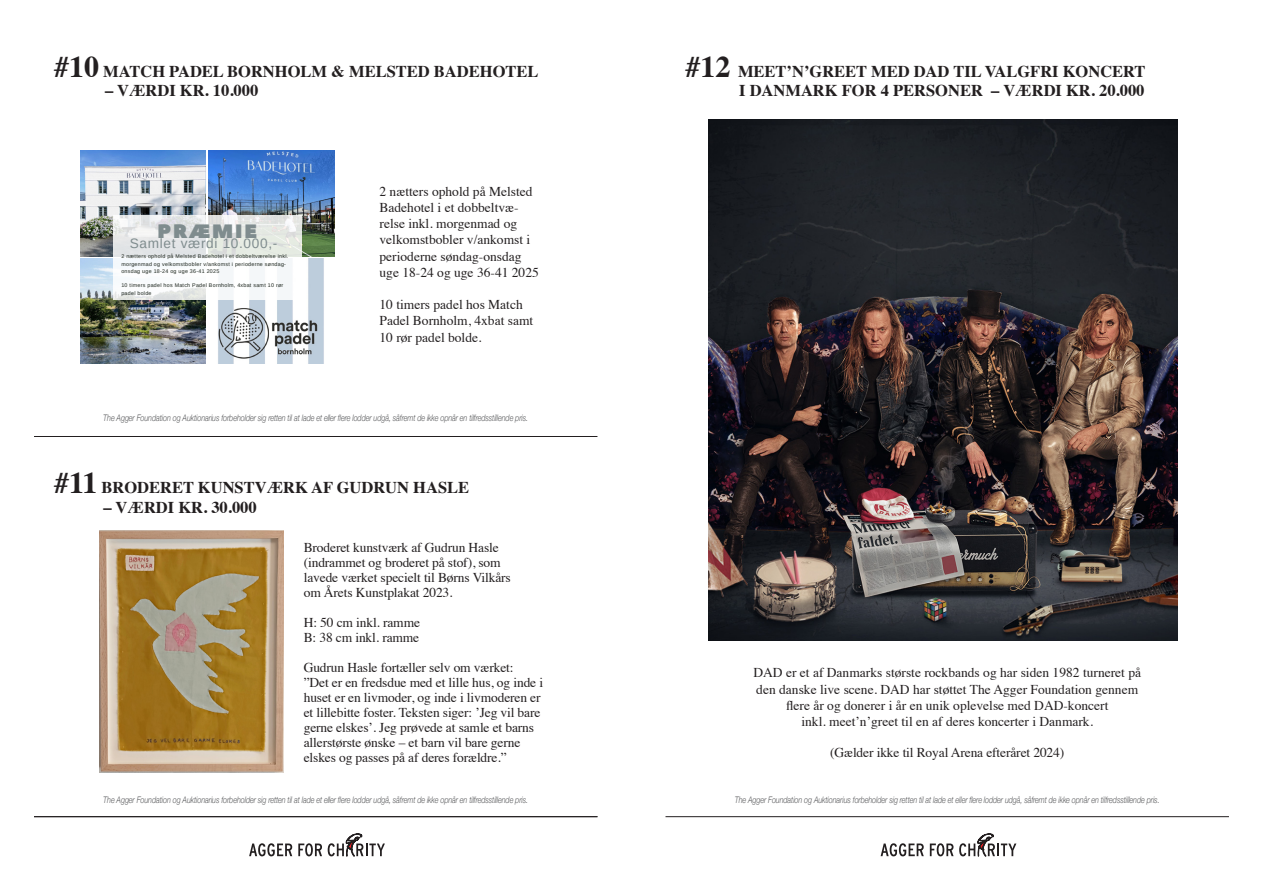
<style>
.page{position:relative;width:1263px;height:893px;background:#fff}
.page>*{position:absolute;margin:0;border:0;box-sizing:border-box;transform-origin:0 0}
.t1{font:19.35px "Peace Sans";letter-spacing:.1em;color:#7f8c8e}
.t2{font:700 16.5px "Times";color:#231f20}
.t3{font:13.65px "Arimo";letter-spacing:.05em;color:#7f8c8e}
.t4{font:13.5px/16.2px "Times";letter-spacing:-.01em;color:#231f20}
.t5{font:italic 300 9px "Helvetica Neue";letter-spacing:-.01em;color:#57585a;scale:.8 1}
.t6{font:5.25px/7.2px "Arimo";letter-spacing:.05em;color:#1b241c}
.s1{font-size:30px}
</style>
<div class="page">
<svg style="left:249px;top:843px;width:43px;height:13px"></svg>
<svg style="left:298px;top:843px;width:24px;height:13px"></svg>
<svg style="left:328px;top:833px;width:57px;height:24px"></svg>
<hr style="left:34px;top:436px;width:563px;height:1px;background:#231f20">
<svg style="left:881px;top:843px;width:43px;height:13px"></svg>
<svg style="left:930px;top:843px;width:23px;height:13px"></svg>
<svg style="left:959px;top:833px;width:57px;height:24px"></svg>
<hr style="left:665px;top:816px;width:564px;height:1px;background:#231f20">
<img style="left:708px;top:120px;width:469px;height:520px">
<hr style="left:34px;top:816px;width:563px;height:1px;background:#231f20">
<img style="left:81px;top:151px;width:125px;height:105px">
<img style="left:208px;top:151px;width:126px;height:105px">
<img style="left:81px;top:259px;width:125px;height:104px">
<img style="left:218px;top:259px;width:106px;height:104px">
<svg style="left:113px;top:215px;width:188px;height:84px"></svg>
<img style="left:99px;top:531px;width:184px;height:241px">
<p class="t2" style="left:54px;top:55px;width:486px"><span class="s1">#10</span> MATCH PADEL BORNHOLM &amp; MELSTED BADEHOTEL</p>
<p class="t2" style="left:105px;top:75px;width:155px">– VÆRDI KR. 10.000</p>
<p class="t1" style="left:158px;top:218px;width:101px">PRÆMIE</p>
<p class="t6" style="left:121px;top:253px;width:168px">2 nætters ophold på Melsted Badehotel i et dobbeltværelse inkl. morgenmad og velkomstbobler v/ankomst i perioderne søndag&shy;onsdag uge 18-24 og uge 36-41 2025</p>
<p class="t6" style="left:121px;top:282px;width:163px">10 timers padel hos Match Padel Bornholm, 4xbat samt 10 rør padel bolde</p>
<p class="t3" style="left:130px;top:234px;width:149px">Samlet værdi 10.000,-</p>
<p class="t4" style="left:379px;top:182px;width:154px">2 nætters ophold på Melsted<br>Badehotel i et dobbeltvæ&shy;relse inkl. morgenmad og velkomstbobler v/ankomst i perioderne søndag-onsdag</p>
<p class="t4" style="left:379px;top:263px;width:161px">uge 18-24 og uge 36-41 2025</p>
<p class="t4" style="left:379px;top:295px;width:155px">10 timers padel hos Match<br>Padel Bornholm, 4xbat samt<br>10 rør padel bolde.</p>
<p class="t5" style="left:103px;top:411px;width:533px">The Agger Foundation og Auktionarius forbeholder sig retten til at lade et eller flere lodder udgå, såfremt de ikke opnår en tilfredsstillende pris.</p>
<p class="t2" style="left:54px;top:472px;width:417px"><span class="s1">#11</span> BRODERET KUNSTVÆRK AF GUDRUN HASLE</p>
<p class="t2" style="left:104px;top:492px;width:155px">– VÆRDI KR. 30.000</p>
<p class="t4" style="left:304px;top:539px;width:197px">Broderet kunstværk af Gudrun Hasle</p>
<p class="t4" style="left:304px;top:554px;width:198px">(indrammet og broderet på stof), som</p>
<p class="t4" style="left:304px;top:569px;width:209px">lavede værket specielt til Børns Vilkårs</p>
<p class="t4" style="left:304px;top:584px;width:150px">om Årets Kunstplakat 2023.</p>
<p class="t4" style="left:304px;top:614px;width:118px">H: 50 cm inkl. ramme</p>
<p class="t4" style="left:304px;top:629px;width:117px">B: 38 cm inkl. ramme</p>
<p class="t4" style="left:304px;top:659px;width:211px">Gudrun Hasle fortæller selv om værket:</p>
<p class="t4" style="left:304px;top:674px;width:241px;line-height:15px">”Det er en fredsdue med et lille hus, og inde i huset er en livmoder, og inde i livmoderen er et lillebitte foster. Teksten siger: ’Jeg vil bare gerne elskes’. Jeg prøvede at samle et barns allerstørste ønske – et barn vil bare gerne</p>
<p class="t4" style="left:304px;top:749px;width:204px">elskes og passes på af deres forældre.”</p>
<p class="t2" style="left:685px;top:55px;width:462px"><span class="s1">#12</span> MEET’N’GREET MED DAD TIL VALGFRI KONCERT</p>
<p class="t2" style="left:739px;top:75px;width:407px">I DANMARK FOR 4 PERSONER – VÆRDI KR. 20.000</p>
<p class="t4" style="left:753px;top:663px;width:389px;text-align:center">DAD er et af Danmarks største rockbands og har siden 1982 turneret på den danske live scene. DAD har støttet The Agger Foundation gennem flere år og donerer i år en unik oplevelse med DAD-koncert</p>
<p class="t4" style="left:801px;top:712px;width:293px">inkl. meet’n’greet til en af deres koncerter i Danmark.</p>
<p class="t4" style="left:830px;top:743px;width:236px">(Gælder ikke til Royal Arena efteråret 2024)</p>
<p class="t5" style="left:103px;top:793px;width:533px">The Agger Foundation og Auktionarius forbeholder sig retten til at lade et eller flere lodder udgå, såfremt de ikke opnår en tilfredsstillende pris.</p>
<p class="t5" style="left:735px;top:793px;width:533px">The Agger Foundation og Auktionarius forbeholder sig retten til at lade et eller flere lodder udgå, såfremt de ikke opnår en tilfredsstillende pris.</p>
</div>
